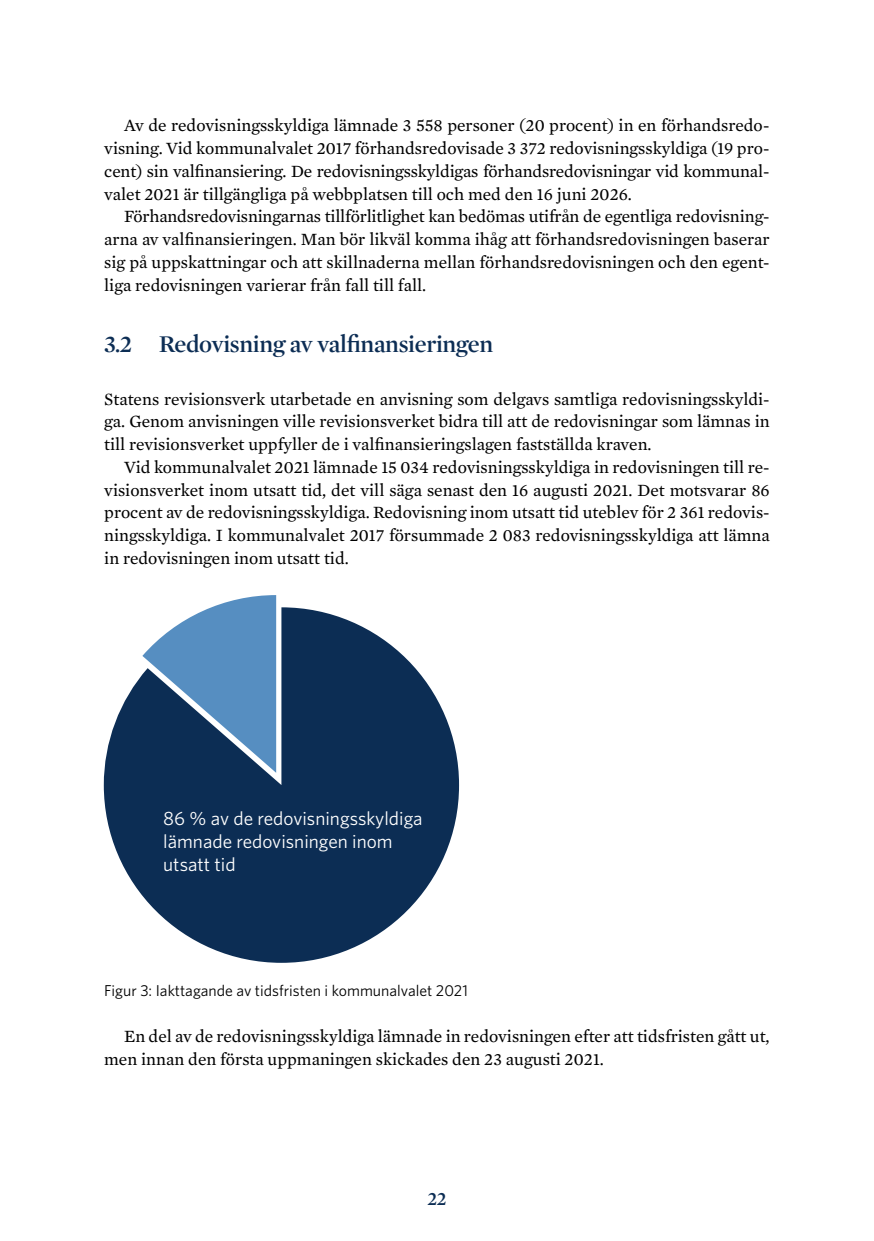
<style>
.page{position:relative;width:874px;height:1241px;background:#fff}
.page>*{position:absolute;margin:0;border:0;box-sizing:border-box;transform-origin:0 0}
.H3_1_1_Otsikko{font:600 24.5px "Mercury Display";letter-spacing:-.015em;color:#0c2d54}
.t1{font:19.25px/23.1px "Whitney";color:#fff}
.t2{font:600 19.25px "Mercury Display";color:#0c2d54}
.Kappale_2_SV{font:17.5px/22.8px "Mercury Text G2";color:#000;text-align:justify}
.Kappale_1_SV{font:17.5px/22.8px "Mercury Text G2";color:#000;text-align:justify}
.Kuvio-otsikko_SV{font:15.75px "Whitney";color:#000}
</style>
<div class="page">
<svg style="left:104px;top:607px;width:355px;height:355px;fill:#0c2d54"></svg>
<svg style="left:142px;top:595px;width:134px;height:177px;background:#5a83ab"></svg>
<p class="Kappale_2_SV" style="left:104px;top:113px;width:666px;text-indent:20px">Av de redovisningsskyldiga lämnade 3 558 personer (20 procent) in en förhandsredo&shy;visning. Vid kommunalvalet 2017 förhandsredovisade 3 372 redovisningsskyldiga (19 pro&shy;cent) sin valfinansiering. De redovisningsskyldigas förhandsredovisningar vid kommunal&shy;valet 2021 är tillgängliga på webbplatsen till och med den 16 juni 2026.</p>
<p class="Kappale_2_SV" style="left:104px;top:204px;width:666px;text-indent:20px">Förhandsredovisningarnas tillförlitlighet kan bedömas utifrån de egentliga redovisning&shy;arna av valfinansieringen. Man bör likväl komma ihåg att förhandsredovisningen baserar sig på uppskattningar och att skillnaderna mellan förhandsredovisningen och den egent&shy;liga redovisningen varierar från fall till fall.</p>
<h3 class="H3_1_1_Otsikko" style="left:104px;top:326px;width:390px">3.2 Redovisning av valfinansieringen</h3>
<p class="Kappale_1_SV" style="left:104px;top:386px;width:666px">Statens revisionsverk utarbetade en anvisning som delgavs samtliga redovisningsskyldi&shy;ga. Genom anvisningen ville revisionsverket bidra till att de redovisningar som lämnas in till revisionsverket uppfyller de i valfinansieringslagen fastställda kraven.</p>
<p class="Kappale_2_SV" style="left:104px;top:454px;width:666px;text-indent:20px">Vid kommunalvalet 2021 lämnade 15 034 redovisningsskyldiga in redovisningen till re&shy;visionsverket inom utsatt tid, det vill säga senast den 16 augusti 2021. Det motsvarar 86 procent av de redovisningsskyldiga. Redovisning inom utsatt tid uteblev för 2 361 redovis&shy;ningsskyldiga. I kommunalvalet 2017 försummade 2 083 redovisningsskyldiga att lämna in redovisningen inom utsatt tid.</p>
<p class="t1" style="left:163px;top:806px;width:261px">86 % av de redovisningsskyldiga lämnade redovisningen inom utsatt tid</p>
<p class="Kuvio-otsikko_SV" style="left:104px;top:980px;width:365px">Figur 3: Iakttagande av tidsfristen i kommunalvalet 2021</p>
<p class="Kappale_2_SV" style="left:104px;top:1023px;width:666px;text-indent:20px">En del av de redovisningsskyldiga lämnade in redovisningen efter att tidsfristen gått ut, men innan den första uppmaningen skickades den 23 augusti 2021.</p>
<p class="t2" style="left:427px;top:1184px;width:21px">22</p>
</div>
